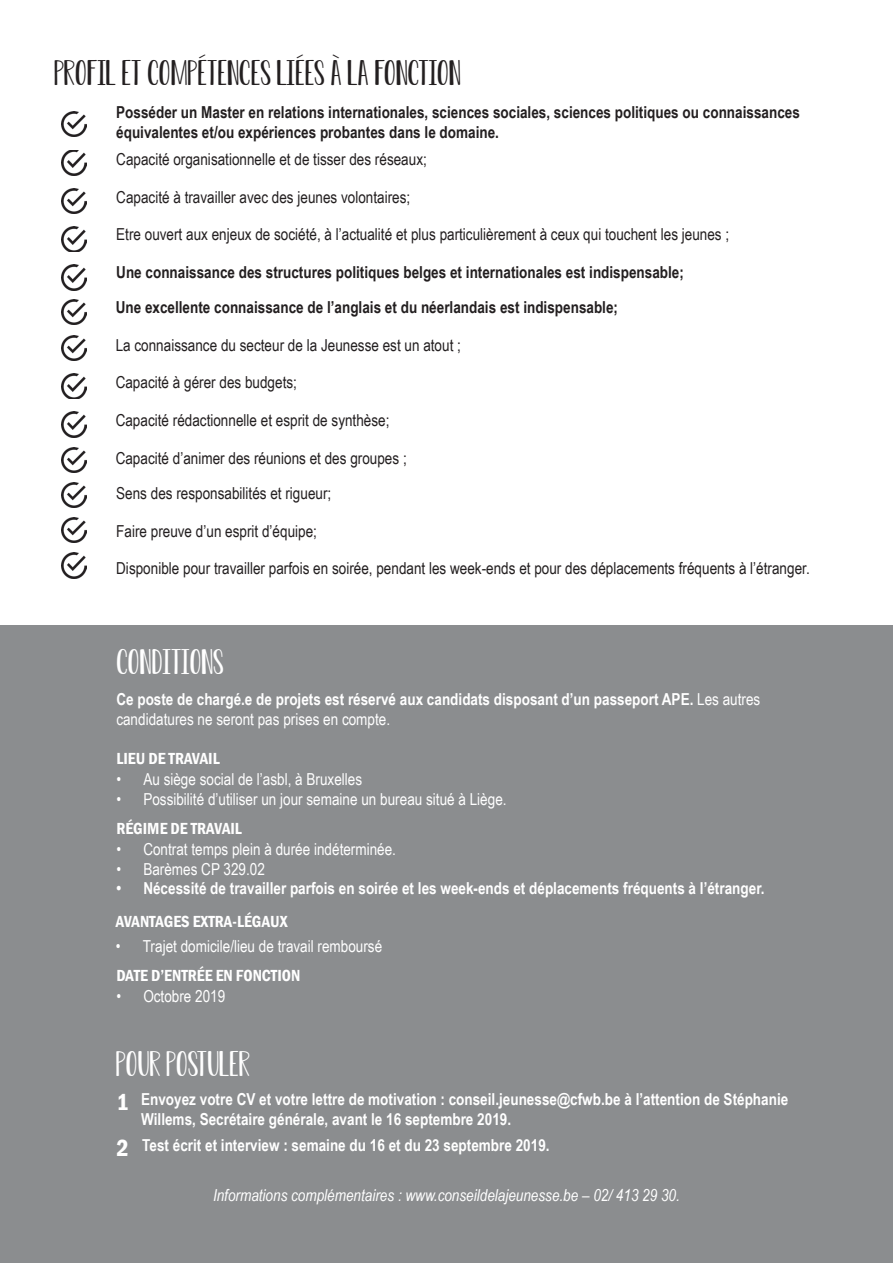
<style>
.page{position:relative;width:893px;height:1263px;background:#fff}
.page>*{position:absolute;margin:0;border:0;box-sizing:border-box;transform-origin:0 0}
.t1{font:27px "KG Do You Love Me";color:#231f20}
.t2{font:27px "KG Do You Love Me";color:#fff}
.t3{font:600 condensed 24px "Franklin Gothic";color:#fff}
.t4{font:16.5px/34.8px "Arial Narrow";color:#231f20}
.t5{font:700 16.5px/19.8px "Arial Narrow";color:#fff}
.t6{font:700 16.5px/19.8px "Arial Narrow";color:#231f20}
.t7{font:16.5px "Arial Narrow";color:#fff}
.t8{font:600 condensed 16.5px "Franklin Gothic";color:#fff}
.t9{font:italic 16.5px "Arial Narrow";color:#fff}
.s1{font-weight:400}
.s2{font-family:"Franklin Gothic";font-weight:600;font-stretch:condensed;font-size:24px}
</style>
<div class="page">
<div style="left:0;top:625px;width:893px;height:638px;background:#8b8d8f"></div>
<img style="left:61px;top:111px;width:25px;height:26px">
<img style="left:61px;top:150px;width:25px;height:25px">
<img style="left:61px;top:188px;width:25px;height:25px">
<img style="left:61px;top:227px;width:25px;height:25px">
<img style="left:61px;top:265px;width:25px;height:25px">
<img style="left:61px;top:299px;width:25px;height:25px">
<img style="left:61px;top:335px;width:25px;height:26px">
<img style="left:61px;top:374px;width:25px;height:25px">
<img style="left:61px;top:412px;width:25px;height:25px">
<img style="left:61px;top:447px;width:25px;height:26px">
<img style="left:61px;top:482px;width:25px;height:26px">
<img style="left:61px;top:517px;width:25px;height:26px">
<img style="left:61px;top:553px;width:25px;height:25px">
<h1 class="t1" style="left:54px;top:54px;width:408px">PROFIL ET COMPÉTENCES LIÉES À LA FONCTION</h1>
<p class="t6" style="left:116px;top:101px;width:685px">Posséder un Master en relations internationales, sciences sociales, sciences politiques ou connaissances équivalentes et/ou expériences probantes dans le domaine.</p>
<p class="t4" style="left:116px;top:142px;width:312px">Capacité organisationnelle et de tisser des réseaux;</p>
<p class="t4" style="left:116px;top:179px;width:296px">Capacité à travailler avec des jeunes volontaires;</p>
<p class="t4" style="left:116px;top:216px;width:614px">Etre ouvert aux enjeux de société, à l’actualité et plus particulièrement à ceux qui touchent les jeunes ;</p>
<p class="t6" style="left:116px;top:253px;width:570px;line-height:35.5px">Une connaissance des structures politiques belges et internationales est indispensable;<br>Une excellente connaissance de l’anglais et du néerlandais est indispensable;</p>
<p class="t4" style="left:116px;top:327px;width:347px">La connaissance du secteur de la Jeunesse est un atout ;</p>
<p class="t4" style="left:116px;top:364px;width:183px">Capacité à gérer des budgets;</p>
<p class="t4" style="left:116px;top:402px;width:275px">Capacité rédactionnelle et esprit de synthèse;</p>
<p class="t4" style="left:116px;top:440px;width:293px">Capacité d’animer des réunions et des groupes ;<br>Sens des responsabilités et rigueur;</p>
<p class="t4" style="left:116px;top:513px;width:202px">Faire preuve d’un esprit d’équipe;</p>
<p class="t4" style="left:116px;top:550px;width:695px">Disponible pour travailler parfois en soirée, pendant les week-ends et pour des déplacements fréquents à l’étranger.</p>
<h1 class="t2" style="left:116px;top:642px;width:109px">CONDITIONS</h1>
<p class="t5" style="left:116px;top:689px;width:645px">Ce poste de chargé.e de projets est réservé aux candidats disposant d’un passeport APE. <span class="s1">Les autres candidatures ne seront pas prises en compte.</span></p>
<p class="t8" style="left:116px;top:748px;width:105px">LIEU DE TRAVAIL</p>
<p class="t7" style="left:116px;top:767px;width:247px">• Au siège social de l’asbl, à Bruxelles</p>
<p class="t7" style="left:116px;top:787px;width:392px">• Possibilité d’utiliser un jour semaine un bureau situé à Liège.</p>
<p class="t8" style="left:116px;top:818px;width:127px">RÉGIME DE TRAVAIL</p>
<p class="t7" style="left:116px;top:837px;width:281px">• Contrat temps plein à durée indéterminée.</p>
<p class="t7" style="left:116px;top:857px;width:150px">• Barèmes CP 329.02</p>
<p class="t5" style="left:116px;top:878px;width:650px">• Nécessité de travailler parfois en soirée et les week-ends et déplacements fréquents à l’étranger.</p>
<p class="t8" style="left:116px;top:911px;width:173px">AVANTAGES EXTRA-LÉGAUX</p>
<p class="t7" style="left:116px;top:934px;width:268px">• Trajet domicile/lieu de travail remboursé</p>
<p class="t8" style="left:116px;top:964px;width:186px">DATE D’ENTRÉE EN FONCTION</p>
<p class="t7" style="left:116px;top:984px;width:110px">• Octobre 2019</p>
<h1 class="t2" style="left:116px;top:1044px;width:135px">POUR POSTULER</h1>
<p class="t5" style="left:141px;top:1088px;width:649px">Envoyez votre CV et votre lettre de motivation : conseil.jeunesse@cfwb.be à l’attention de Stéphanie<br>Willems, Secrétaire générale, avant le 16 septembre 2019.</p>
<h2 class="t3" style="left:116px;top:1086px;width:14px">1</h2>
<p class="t5" style="left:116px;top:1135px;width:435px"><span class="s2">2</span> Test écrit et interview : semaine du 16 et du 23 septembre 2019.</p>
<p class="t9" style="left:213px;top:1184px;width:468px">Informations complémentaires : www.conseildelajeunesse.be – 02/ 413 29 30.</p>
</div>
